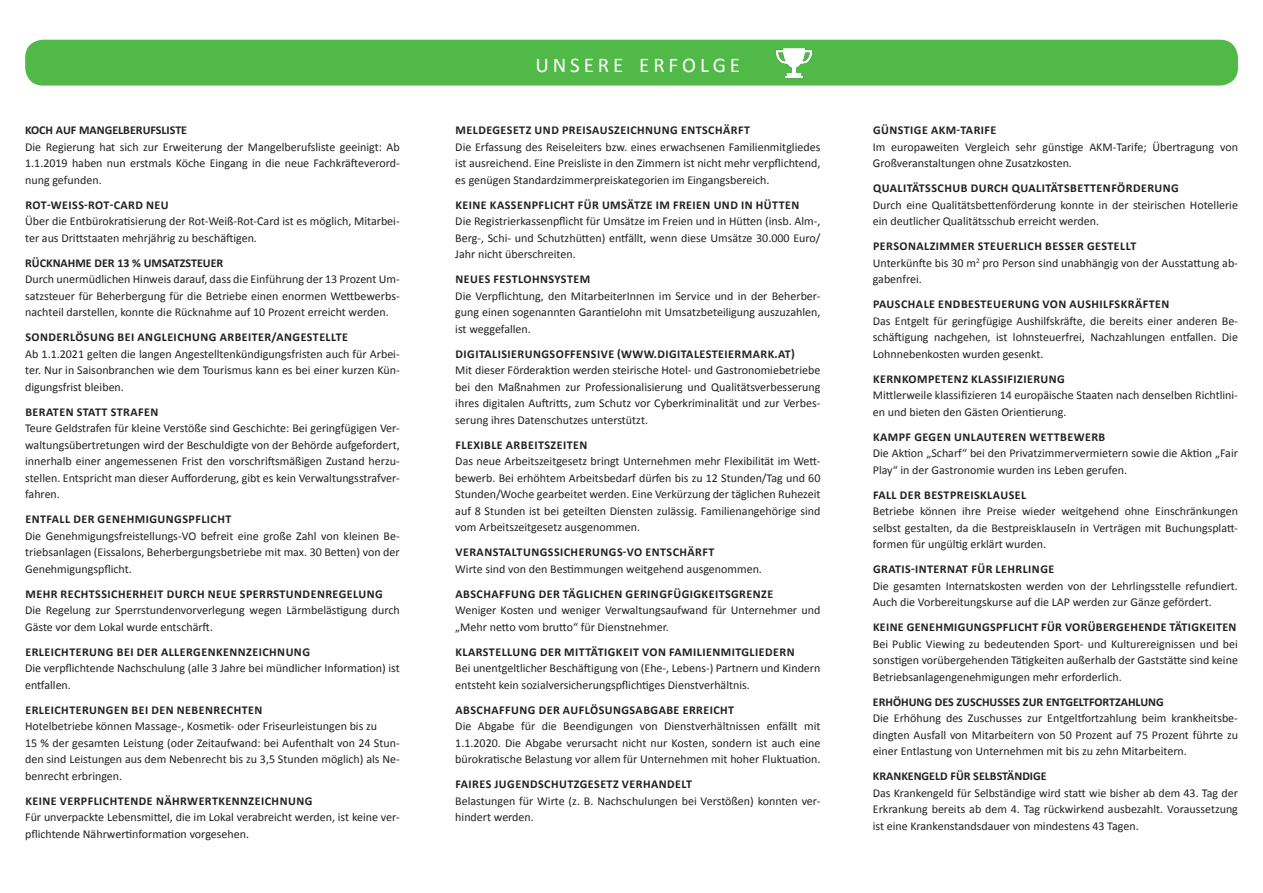
<style>
.page{position:relative;width:1263px;height:893px;background:#fff}
.page>*{position:absolute;margin:0;border:0;box-sizing:border-box;transform-origin:0 0}
.t1{font:21px "Calibri";color:#fff}
.t2{font:12px/16.5px "Calibri";color:#231f20;text-align:justify}
.t3{font:700 12px "Calibri";letter-spacing:.04em;color:#231f20}
.t4{font:700 12px "Calibri";color:#231f20}
</style>
<div class="page">
<div style="left:25px;top:40px;width:1213px;height:46px;background:#51b948;border-radius:18px"></div>
<img style="left:775px;top:48px;width:38px;height:30px">
<p class="t4" style="left:25px;top:123px;width:163px">KOCH AUF MANGELBERUFSLISTE</p>
<p class="t2" style="left:25px;top:138px;width:376px">Die Regierung hat sich zur Erweiterung der Mangelberufsliste geeinigt: Ab 1.1.2019 haben nun erstmals Köche Eingang in die neue Fachkräfteverord&shy;nung gefunden.</p>
<p class="t3" style="left:25px;top:197px;width:145px">ROT-WEISS-ROT-CARD NEU</p>
<p class="t2" style="left:25px;top:212px;width:376px">Über die Entbürokratisierung der Rot-Weiß-Rot-Card ist es möglich, Mitarbei&shy;ter aus Drittstaaten mehrjährig zu beschäftigen.</p>
<p class="t4" style="left:25px;top:255px;width:200px">RÜCKNAHME DER 13 % UMSATZSTEUER</p>
<p class="t2" style="left:25px;top:270px;width:376px">Durch unermüdlichen Hinweis darauf, dass die Einführung der 13 Prozent Um&shy;satzsteuer für Beherbergung für die Betriebe einen enormen Wettbewerbs&shy;nachteil darstellen, konnte die Rücknahme auf 10 Prozent erreicht werden.</p>
<p class="t3" style="left:25px;top:330px;width:324px">SONDERLÖSUNG BEI ANGLEICHUNG ARBEITER/ANGESTELLTE</p>
<p class="t2" style="left:25px;top:345px;width:376px">Ab 1.1.2021 gelten die langen Angestelltenkündigungsfristen auch für Arbei&shy;ter. Nur in Saisonbranchen wie dem Tourismus kann es bei einer kurzen Kün&shy;digungsfrist bleiben.</p>
<p class="t3" style="left:25px;top:404px;width:134px">BERATEN STATT STRAFEN</p>
<p class="t2" style="left:25px;top:419px;width:376px">Teure Geldstrafen für kleine Verstöße sind Geschichte: Bei geringfügigen Ver&shy;waltungsübertretungen wird der Beschuldigte von der Behörde aufgefordert, innerhalb einer angemessenen Frist den vorschriftsmäßigen Zustand herzu&shy;stellen. Entspricht man dieser Aufforderung, gibt es kein Verwaltungsstrafver&shy;fahren.</p>
<p class="t3" style="left:25px;top:512px;width:207px">ENTFALL DER GENEHMIGUNGSPFLICHT</p>
<p class="t2" style="left:25px;top:527px;width:376px">Die Genehmigungsfreistellungs-VO befreit eine große Zahl von kleinen Be&shy;triebsanlagen (Eissalons, Beherbergungsbetriebe mit max. 30 Betten) von der Genehmigungspflicht.</p>
<p class="t3" style="left:25px;top:586px;width:359px">MEHR RECHTSSICHERHEIT DURCH NEUE SPERRSTUNDENREGELUNG</p>
<p class="t2" style="left:25px;top:601px;width:376px">Die Regelung zur Sperrstundenvorverlegung wegen Lärmbelästigung durch<br>Gäste vor dem Lokal wurde entschärft.</p>
<p class="t3" style="left:25px;top:644px;width:286px">ERLEICHTERUNG BEI DER ALLERGENKENNZEICHNUNG</p>
<p class="t2" style="left:25px;top:659px;width:376px">Die verpflichtende Nachschulung (alle 3 Jahre bei mündlicher Information) ist entfallen.</p>
<p class="t3" style="left:25px;top:702px;width:238px">ERLEICHTERUNGEN BEI DEN NEBENRECHTEN</p>
<p class="t2" style="left:25px;top:717px;width:353px">Hotelbetriebe können Massage-, Kosmetik- oder Friseurleistungen bis zu</p>
<p class="t2" style="left:25px;top:734px;width:376px">15 % der gesamten Leistung (oder Zeitaufwand: bei Aufenthalt von 24 Stun&shy;den sind Leistungen aus dem Nebenrecht bis zu 3,5 Stunden möglich) als Ne&shy;benrecht erbringen.</p>
<p class="t3" style="left:25px;top:793px;width:288px">KEINE VERPFLICHTENDE NÄHRWERTKENNZEICHNUNG</p>
<p class="t2" style="left:25px;top:808px;width:376px">Für unverpackte Lebensmittel, die im Lokal verabreicht werden, ist keine ver&shy;pflichtende Nährwertinformation vorgesehen.</p>
<p class="t1" style="left:535px;top:52px;width:206px">U N S E R E E R F O L G E</p>
<p class="t3" style="left:455px;top:123px;width:296px">MELDEGESETZ UND PREISAUSZEICHNUNG ENTSCHÄRFT</p>
<p class="t2" style="left:455px;top:138px;width:367px">Die Erfassung des Reiseleiters bzw. eines erwachsenen Familienmitgliedes ist ausreichend. Eine Preisliste in den Zimmern ist nicht mehr verpflichtend, es genügen Standardzimmerpreiskategorien im Eingangsbereich.</p>
<p class="t3" style="left:455px;top:197px;width:345px">KEINE KASSENPFLICHT FÜR UMSÄTZE IM FREIEN UND IN HÜTTEN</p>
<p class="t2" style="left:455px;top:212px;width:367px">Die Registrierkassenpflicht für Umsätze im Freien und in Hütten (insb. Alm-, Berg-, Schi- und Schutzhütten) entfällt, wenn diese Umsätze 30.000 Euro/ Jahr nicht überschreiten.</p>
<p class="t3" style="left:455px;top:272px;width:136px">NEUES FESTLOHNSYSTEM</p>
<p class="t2" style="left:455px;top:287px;width:367px">Die Verpflichtung, den MitarbeiterInnen im Service und in der Beherber&shy;gung einen sogenannten Garantielohn mit Umsatzbeteiligung auszuzahlen, ist weggefallen.</p>
<p class="t3" style="left:455px;top:346px;width:341px">DIGITALISIERUNGSOFFENSIVE (WWW.DIGITALESTEIERMARK.AT)</p>
<p class="t2" style="left:455px;top:361px;width:367px">Mit dieser Förderaktion werden steirische Hotel- und Gastronomiebetriebe bei den Maßnahmen zur Professionalisierung und Qualitätsverbesserung ihres digitalen Auftritts, zum Schutz vor Cyberkriminalität und zur Verbes&shy;serung ihres Datenschutzes unterstützt.</p>
<p class="t3" style="left:455px;top:437px;width:133px">FLEXIBLE ARBEITSZEITEN</p>
<p class="t2" style="left:455px;top:452px;width:367px">Das neue Arbeitszeitgesetz bringt Unternehmen mehr Flexibilität im Wett&shy;bewerb. Bei erhöhtem Arbeitsbedarf dürfen bis zu 12 Stunden/Tag und 60<br>Stunden/Woche gearbeitet werden. Eine Verkürzung der täglichen Ruhezeit auf 8 Stunden ist bei geteilten Diensten zulässig. Familienangehörige sind vom Arbeitszeitgesetz ausgenommen.</p>
<p class="t3" style="left:455px;top:545px;width:260px">VERANSTALTUNGSSICHERUNGS-VO ENTSCHÄRFT</p>
<p class="t2" style="left:455px;top:560px;width:308px">Wirte sind von den Bestimmungen weitgehend ausgenommen.</p>
<p class="t3" style="left:455px;top:586px;width:319px">ABSCHAFFUNG DER TÄGLICHEN GERINGFÜGIGKEITSGRENZE</p>
<p class="t2" style="left:455px;top:601px;width:367px">Weniger Kosten und weniger Verwaltungsaufwand für Unternehmer und „Mehr netto vom brutto“ für Dienstnehmer.</p>
<p class="t3" style="left:455px;top:644px;width:341px">KLARSTELLUNG DER MITTÄTIGKEIT VON FAMILIENMITGLIEDERN</p>
<p class="t2" style="left:455px;top:659px;width:367px">Bei unentgeltlicher Beschäftigung von (Ehe-, Lebens-) Partnern und Kindern entsteht kein sozialversicherungspflichtiges Dienstverhältnis.</p>
<p class="t3" style="left:455px;top:702px;width:280px">ABSCHAFFUNG DER AUFLÖSUNGSABGABE ERREICHT</p>
<p class="t2" style="left:455px;top:717px;width:367px">Die Abgabe für die Beendigungen von Dienstverhältnissen enfällt mit 1.1.2020. Die Abgabe verursacht nicht nur Kosten, sondern ist auch eine bürokratische Belastung vor allem für Unternehmen mit hoher Fluktuation.</p>
<p class="t3" style="left:455px;top:777px;width:238px">FAIRES JUGENDSCHUTZGESETZ VERHANDELT</p>
<p class="t2" style="left:455px;top:792px;width:367px">Belastungen für Wirte (z. B. Nachschulungen bei Verstößen) konnten ver&shy;hindert werden.</p>
<p class="t3" style="left:873px;top:123px;width:125px">GÜNSTIGE AKM-TARIFE</p>
<p class="t2" style="left:873px;top:138px;width:367px">Im europaweiten Vergleich sehr günstige AKM-Tarife; Übertragung von<br>Großveranstaltungen ohne Zusatzkosten.</p>
<p class="t3" style="left:873px;top:181px;width:307px">QUALITÄTSSCHUB DURCH QUALITÄTSBETTENFÖRDERUNG</p>
<p class="t2" style="left:873px;top:196px;width:367px">Durch eine Qualitätsbettenförderung konnte in der steirischen Hotellerie ein deutlicher Qualitätsschub erreicht werden.</p>
<p class="t3" style="left:873px;top:239px;width:265px">PERSONALZIMMER STEUERLICH BESSER GESTELLT</p>
<p class="t2" style="left:873px;top:254px;width:367px">Unterkünfte bis 30 m<sup>2</sup> pro Person sind unabhängig von der Ausstattung ab&shy;gabenfrei.</p>
<p class="t3" style="left:873px;top:297px;width:298px">PAUSCHALE ENDBESTEUERUNG VON AUSHILFSKRÄFTEN</p>
<p class="t2" style="left:873px;top:312px;width:367px">Das Entgelt für geringfügige Aushilfskräfte, die bereits einer anderen Be&shy;schäftigung nachgehen, ist lohnsteuerfrei, Nachzahlungen entfallen. Die Lohnnebenkosten wurden gesenkt.</p>
<p class="t3" style="left:873px;top:371px;width:193px">KERNKOMPETENZ KLASSIFIZIERUNG</p>
<p class="t2" style="left:873px;top:386px;width:367px">Mittlerweile klassifizieren 14 europäische Staaten nach denselben Richtlini&shy;en und bieten den Gästen Orientierung.</p>
<p class="t3" style="left:873px;top:429px;width:234px">KAMPF GEGEN UNLAUTEREN WETTBEWERB</p>
<p class="t2" style="left:873px;top:444px;width:367px">Die Aktion „Scharf“ bei den Privatzimmervermietern sowie die Aktion „Fair<br>Play“ in der Gastronomie wurden ins Leben gerufen.</p>
<p class="t3" style="left:873px;top:487px;width:155px">FALL DER BESTPREISKLAUSEL</p>
<p class="t2" style="left:873px;top:502px;width:367px">Betriebe können ihre Preise wieder weitgehend ohne Einschränkungen selbst gestalten, da die Bestpreisklauseln in Verträgen mit Buchungsplatt&shy;formen für ungültig erklärt wurden.</p>
<p class="t3" style="left:873px;top:562px;width:183px">GRATIS-INTERNAT FÜR LEHRLINGE</p>
<p class="t2" style="left:873px;top:577px;width:367px">Die gesamten Internatskosten werden von der Lehrlingsstelle refundiert.<br>Auch die Vorbereitungskurse auf die LAP werden zur Gänze gefördert.</p>
<p class="t3" style="left:873px;top:620px;width:365px">KEINE GENEHMIGUNGSPFLICHT FÜR VORÜBERGEHENDE TÄTIGKEITEN</p>
<p class="t2" style="left:873px;top:635px;width:367px">Bei Public Viewing zu bedeutenden Sport- und Kulturereignissen und bei sonstigen vorübergehenden Tätigkeiten außerhalb der Gaststätte sind keine Betriebsanlagengenehmigungen mehr erforderlich.</p>
<p class="t4" style="left:873px;top:694px;width:292px">ERHÖHUNG DES ZUSCHUSSES ZUR ENTGELTFORTZAHLUNG</p>
<p class="t2" style="left:873px;top:709px;width:367px">Die Erhöhung des Zuschusses zur Entgeltfortzahlung beim krankheitsbe&shy;dingten Ausfall von Mitarbeitern von 50 Prozent auf 75 Prozent führte zu einer Entlastung von Unternehmen mit bis zu zehn Mitarbeitern.</p>
<p class="t4" style="left:873px;top:769px;width:175px">KRANKENGELD FÜR SELBSTÄNDIGE</p>
<p class="t2" style="left:873px;top:784px;width:367px">Das Krankengeld für Selbständige wird statt wie bisher ab dem 43. Tag der Erkrankung bereits ab dem 4. Tag rückwirkend ausbezahlt. Voraussetzung ist eine Krankenstandsdauer von mindestens 43 Tagen.</p>
</div>
